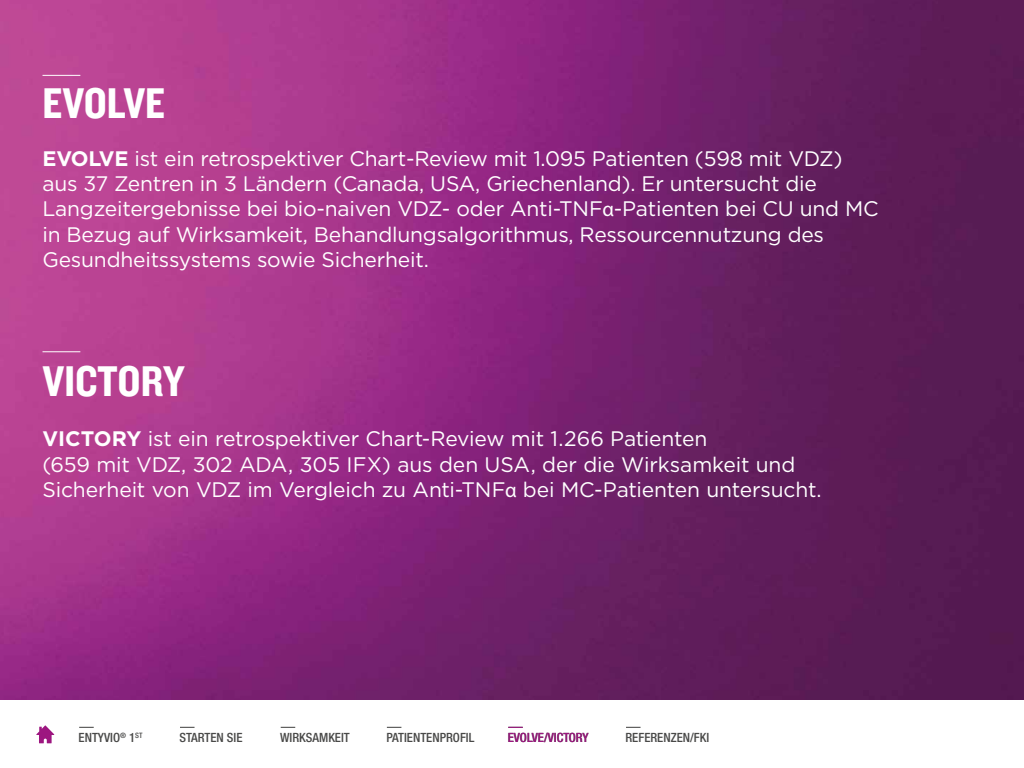
<style>
.page{position:relative;width:1024px;height:768px;background:#fff}
.page>*{position:absolute;margin:0;border:0;box-sizing:border-box;transform-origin:0 0}
.t1{font:44.6px "Knockout 50 Welterweight";color:#fff}
.t2{font:21px/25.2px "Gotham";letter-spacing:-.01em;color:#fff}
.t3{font:500 condensed 12.8px "Helvetica Neue";color:#494948}
.t4{font:500 condensed 12.8px "Helvetica Neue";color:#9d1680}
.s1{font-weight:700}
.s2{font-family:"Myriad Pro"}
</style>
<div class="page">
<img style="left:0;top:0;width:1024px;height:699px">
<hr style="left:43px;top:75px;width:37px;height:1px;background:#fff">
<hr style="left:43px;top:351px;width:37px;height:1px;background:#fff">
<svg style="left:36px;top:725px;width:18px;height:18px"></svg>
<svg style="left:79px;top:727px;width:15px;height:1px"></svg>
<svg style="left:180px;top:727px;width:15px;height:1px"></svg>
<svg style="left:281px;top:727px;width:14px;height:1px"></svg>
<svg style="left:626px;top:727px;width:15px;height:1px"></svg>
<svg style="left:387px;top:727px;width:14px;height:1px"></svg>
<svg style="left:508px;top:727px;width:15px;height:1px"></svg>
<h1 class="t1" style="left:43px;top:74px;width:124px">EVOLVE</h1>
<p class="t2" style="left:43px;top:146px;width:838px"><span class="s1">EVOLVE</span> ist ein retrospektiver Chart-Review mit 1.095 Patienten (598 mit VDZ) aus 37 Zentren in 3 Ländern (Canada, USA, Griechenland). Er untersucht die Langzeitergebnisse bei bio-naiven VDZ- oder Anti-TNF<span class="s2">α</span>-Patienten bei CU und MC in Bezug auf Wirksamkeit, Behandlungsalgorithmus, Ressourcennutzung des Gesundheitssystems sowie Sicherheit.</p>
<h1 class="t1" style="left:43px;top:352px;width:144px">VICTORY</h1>
<p class="t2" style="left:43px;top:426px;width:781px"><span class="s1">VICTORY</span> ist ein retrospektiver Chart-Review mit 1.266 Patienten<br>(659 mit VDZ, 302 ADA, 305 IFX) aus den USA, der die Wirksamkeit und<br>Sicherheit von VDZ im Vergleich zu Anti-TNF<span class="s2">α</span> bei MC-Patienten untersucht.</p>
<p class="t3" style="left:79px;top:730px;width:65px">ENTYVIO<sup>®</sup> 1<sup>ST</sup></p>
<p class="t3" style="left:179px;top:730px;width:65px">STARTEN SIE</p>
<p class="t3" style="left:280px;top:730px;width:71px">WIRKSAMKEIT</p>
<p class="t3" style="left:386px;top:730px;width:90px">PATIENTENPROFIL</p>
<p class="t4" style="left:508px;top:730px;width:83px">EVOLVE/VICTORY</p>
<p class="t3" style="left:625px;top:730px;width:85px">REFERENZEN/FKI</p>
</div>
